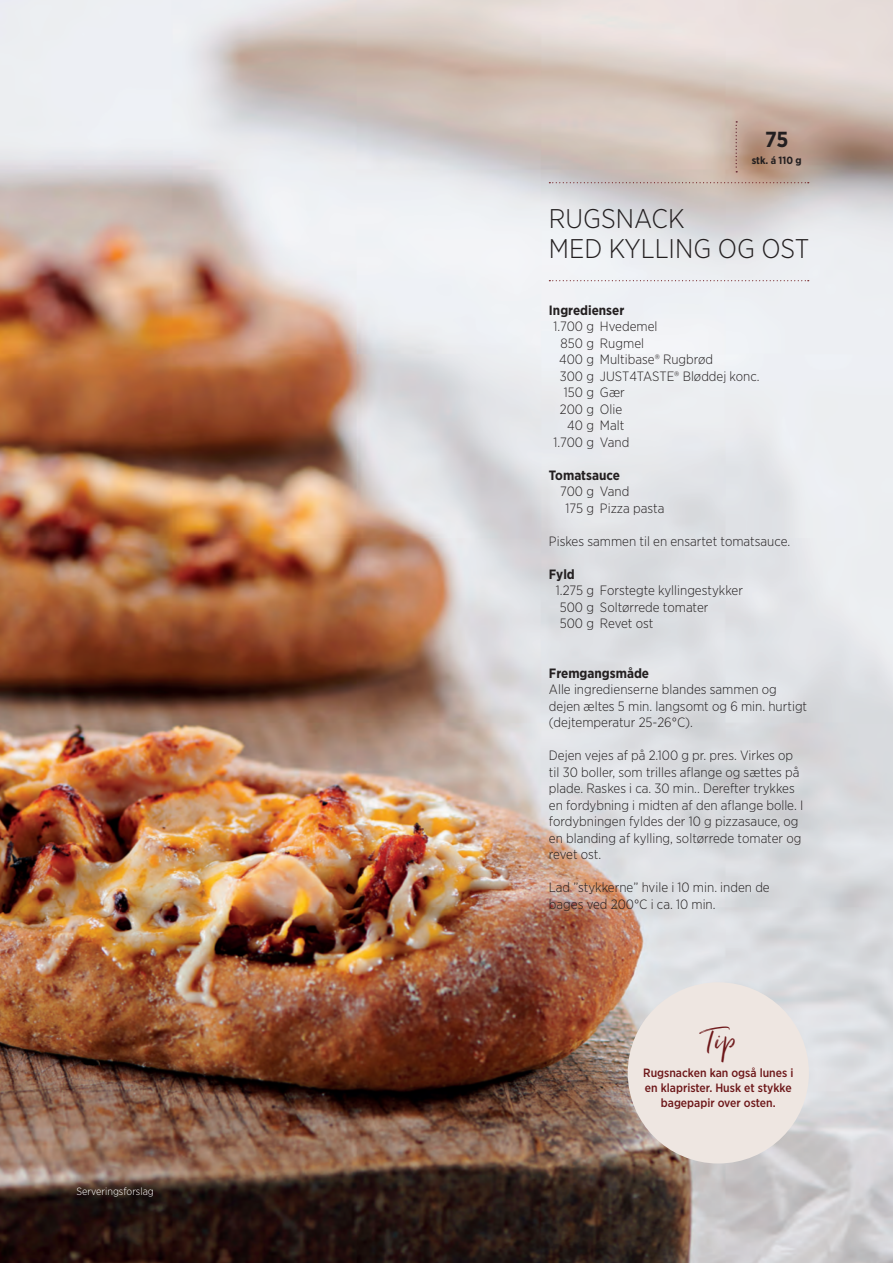
<style>
.page{position:relative;width:893px;height:1263px;background:#fff}
.page>*{position:absolute;margin:0;border:0;box-sizing:border-box;transform-origin:0 0}
.brødtekst_sort{font:37.95px "Just Lovely";color:#6d1719}
.t1{font:300 27px/30px "Gotham Narrow";color:#231f20}
.brødtekst_sort-2{font:700 21.75px "Gotham Narrow";color:#231f20}
.brødtekst_sort-3{font:300 13.5px/16.5px "Gotham Narrow";color:#231f20}
.brødtekst_sort-4{font:700 13.5px "Gotham Narrow";color:#231f20}
.brødtekst_sort-5{font:500 12px/15px "Gotham Narrow";color:#6d1719;text-align:center}
.brødtekst_sort-6{font:300 10.5px "Gotham Narrow";color:#fff}
.brødtekst_sort-7{font:700 10.5px "Gotham Narrow";color:#231f20}
</style>
<div class="page">
<img style="left:0;top:0;width:893px;height:1263px">
<svg style="left:549px;top:280px;width:260px;height:1px"></svg>
<svg style="left:549px;top:182px;width:260px;height:1px"></svg>
<div style="left:628px;top:982px;width:181px;height:181px;background:#eee6e1;border-radius:50%"></div>
<svg style="left:736px;top:121px;width:1px;height:51px"></svg>
<p class="brødtekst_sort-6" style="left:77px;top:1185px;width:79px">Serveringsforslag</p>
<p class="brødtekst_sort-2" style="left:765px;top:126px;width:25px">75</p>
<p class="brødtekst_sort-7" style="left:752px;top:154px;width:51px">stk. á 110 g</p>
<p class="t1" style="left:549px;top:202px;width:262px">RUGSNACK<br>MED KYLLING OG OST</p>
<p class="brødtekst_sort-4" style="left:549px;top:301px;width:77px">Ingredienser</p>
<p class="brødtekst_sort-3" style="left:554px;top:318px;width:105px">1.700 g Hvedemel</p>
<p class="brødtekst_sort-3" style="left:561px;top:334px;width:85px">850 g Rugmel</p>
<p class="brødtekst_sort-3" style="left:559px;top:351px;width:156px">400 g Multibase® Rugbrød</p>
<p class="brødtekst_sort-3" style="left:560px;top:367px;width:201px">300 g JUST4TASTE® Bløddej konc.</p>
<p class="brødtekst_sort-3" style="left:564px;top:384px;width:62px">150 g Gær</p>
<p class="brødtekst_sort-3" style="left:560px;top:400px;width:64px">200 g Olie</p>
<p class="brødtekst_sort-3" style="left:567px;top:417px;width:59px">40 g Malt</p>
<p class="brødtekst_sort-3" style="left:554px;top:433px;width:77px">1.700 g Vand</p>
<p class="brødtekst_sort-4" style="left:549px;top:466px;width:73px">Tomatsauce</p>
<p class="brødtekst_sort-3" style="left:560px;top:483px;width:71px">700 g Vand</p>
<p class="brødtekst_sort-3" style="left:566px;top:499px;width:100px">175 g Pizza pasta</p>
<p class="brødtekst_sort-3" style="left:549px;top:532px;width:243px">Piskes sammen til en ensartet tomatsauce.</p>
<p class="brødtekst_sort-4" style="left:549px;top:565px;width:27px">Fyld</p>
<p class="brødtekst_sort-3" style="left:556px;top:582px;width:189px">1.275 g Forstegte kyllingestykker</p>
<p class="brødtekst_sort-3" style="left:560px;top:598px;width:150px">500 g Soltørrede tomater</p>
<p class="brødtekst_sort-3" style="left:560px;top:615px;width:95px">500 g Revet ost</p>
<p class="brødtekst_sort-4" style="left:549px;top:664px;width:102px">Fremgangsmåde</p>
<p class="brødtekst_sort-3" style="left:549px;top:681px;width:260px">Alle ingredienserne blandes sammen og dejen æltes 5 min. langsomt og 6 min. hurtigt (dejtemperatur 25-26°C).</p>
<p class="brødtekst_sort-3" style="left:549px;top:747px;width:256px">Dejen vejes af på 2.100 g pr. pres. Virkes op til 30 boller, som trilles aflange og sættes på plade. Raskes i ca. 30 min.. Derefter trykkes en fordybning i midten af den aflange bolle. I fordybningen fyldes der 10 g pizzasauce, og en blanding af kylling, soltørrede tomater og revet ost.</p>
<p class="brødtekst_sort-3" style="left:549px;top:879px;width:222px">Lad ”stykkerne” hvile i 10 min. inden de bages ved 200°C i ca. 10 min.</p>
<p class="brødtekst_sort" style="left:702px;top:1016px;width:34px">Ti p</p>
<p class="brødtekst_sort-5" style="left:643px;top:1065px;width:152px">Rugsnacken kan også lunes i en klaprister. Husk et stykke bagepapir over osten.</p>
</div>
